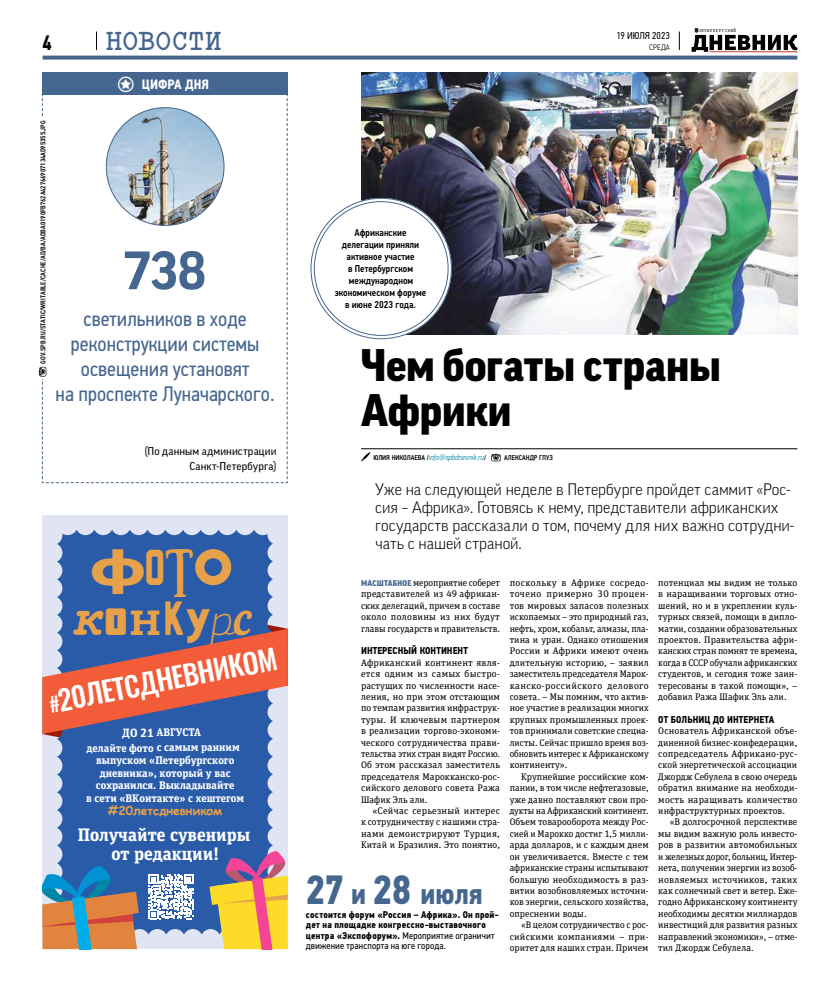
<style>
.page{position:relative;width:820px;height:993px;background:#fff}
.page>*{position:absolute;margin:0;border:0;box-sizing:border-box;transform-origin:0 0}
.t1{font:italic 700 54px "Courier New";color:#e6a14a}
.t2{font:700 52px "Good Pro";color:#45668f}
.t3{font:500 48px "Druk Wide Cyr";color:#e6a14a}
.t4{font:900 44px/45px "Good Pro";letter-spacing:-.005em;color:#000}
.t5{font:700 30px "PF Din Text Cond Pro";color:#45668f}
.t6{font:500 28px "Oswald";color:#fff}
.t7{font:700 26px "Elementa Pro";letter-spacing:.03em;color:#45668f}
.t8{font:21px/25px "PF Din Text Cond Pro";color:#45668f;text-align:center}
.t9{font:700 21px "PF Din Text Cond Pro";color:#000;scale:.9 1}
.t10{font:700 18px/19.8px "FF Unit Slab Pro";color:#fff;text-align:center}
.t11{font:300 16px/18px "Good Pro";color:#000}
.t12{font:700 13.6px "PF Din Text Cond Pro";letter-spacing:-.005em;color:#fff}
.t13{font:700 12px "Comic Sans MS";color:#e6a14a}
.t14{font:700 11px/14.7px "FF Unit Slab Pro";color:#fff;text-align:center}
.t15{font:11px/15px "Good Pro";letter-spacing:.015em;color:#000;text-align:right}
.t16{font:500 10px/12px "PF Din Text Cond Pro";color:#000;text-align:center}
.t17{font:700 10px "PF Din Text Cond Pro";letter-spacing:.005em;color:#000}
.t18{font:10px "PF Din Text Cond Pro";letter-spacing:.005em;color:#000}
.t19{font:700 9.8px/10.5px "PF Din Text Cond Pro";letter-spacing:.02em;color:#000}
.t20{font:9.5px/11.4px "FF Unit Slab Pro";letter-spacing:.005em;color:#000;text-align:justify}
.t21{font:italic 300 8px "PF Din Text Cond Pro";color:#0086a6}
.t22{font:300 8px "PF Din Text Cond Pro";letter-spacing:.03em;color:#000}
.t23{font:500 7px "PF Din Text Cond Pro";color:#000}
.s1{font-weight:400;font-size:22px}
.s2{font-family:"JACKPORTREGULARNCV";font-weight:400}
.s3{font-family:"Sunday";font-weight:400}
.s4{font-family:"Etna";font-weight:400;font-size:70px}
.s5{font-family:"Molot";font-weight:400;font-style:normal;font-size:38px}
.s6{font-family:"Pragmatica Slab";font-weight:500;font-style:normal;font-size:48px}
.s7{font-family:"BERNIER Regular";font-weight:400;font-style:normal;font-size:48px}
.s8{font-family:"Etna";font-weight:400;font-style:normal;font-size:48px}
.s9{font-family:"Mixa Extra Light Demo";font-weight:400;font-style:normal;font-size:48px}
.s10{font-family:"Nautilus Pompilius";font-weight:400;font-style:normal;font-size:48px}
.s11{font-size:20px}
.s12{font-size:12px}
.s13{font-weight:500;font-style:normal;font-size:7px;color:#000}
.s14{font-family:"Good Pro";font-weight:900;font-size:8px;color:#45668f}
.s15{font-size:41px}
.s16{font-weight:400}
</style>
<div class="page">
<svg style="left:691px;top:28px;width:106px;height:24px"></svg>
<img style="left:361px;top:72px;width:435px;height:263px">
<hr style="left:361px;top:448px;width:436px;height:1px;background:#000">
<svg style="left:361px;top:452px;width:9px;height:9px"></svg>
<svg style="left:491px;top:453px;width:9px;height:8px"></svg>
<div style="left:312px;top:200px;width:137px;height:137px;background:#fff;border-radius:50%"></div>
<div style="left:43px;top:72px;width:244px;height:23px;background:#45668f"></div>
<svg style="left:39px;top:74px;width:248px;height:409px"></svg>
<div style="left:43px;top:515px;width:244px;height:433px;background:#e1e4f3"></div>
<svg style="left:57px;top:529px;width:216px;height:405px;background:#3463ad"></svg>
<svg style="left:43px;top:865px;width:96px;height:83px;background:#84817e"></svg>
<svg style="left:209px;top:850px;width:78px;height:98px;background:#c99f66"></svg>
<svg style="left:149px;top:874px;width:44px;height:44px;background:#bccce4"></svg>
<svg style="left:43px;top:612px;width:244px;height:144px;background:#886681"></svg>
<svg style="left:678px;top:32px;width:1px;height:18px"></svg>
<svg style="left:96px;top:32px;width:1px;height:18px"></svg>
<svg style="left:43px;top:56px;width:754px;height:4px;background:#57759a"></svg>
<h3 class="t9" style="left:43px;top:30px;width:12px">4</h3>
<h3 class="t7" style="left:106px;top:24px;width:117px">НОВОСТИ</h3>
<h3 class="t12" style="left:117px;top:76px;width:94px"><span class="s1">⍟</span> ЦИФРА ДНЯ</h3>
<p class="t23" style="left:39px;top:363px;width:245px;rotate:-90deg">GOV.SPB.RU/STATIC/WRITABLE/CACHE/AD/BA/ADBA0190FB762A42766907134AD95355.JPG</p>
<h2 class="t2" style="left:124px;top:241px;width:83px">738</h2>
<h3 class="t8" style="left:56px;top:306px;width:220px">светильников в ходе реконструкции системы освещения установят<br>на проспекте Луначарского.</h3>
<p class="t15" style="left:145px;top:443px;width:133px">(По данным администрации<br>Санкт-Петербурга)</p>
<h3 class="t3" style="left:91px;top:527px;width:143px">ф<span class="s2">о</span><span class="s3">т</span><span class="s4">о</span></h3>
<h1 class="t1" style="left:70px;top:580px;width:185px">к<span class="s5">о</span><span class="s6">н</span><span class="s7">к</span><span class="s8">у</span><span class="s9">р</span><span class="s10">с</span></h1>
<h3 class="t6" style="left:44px;top:677px;width:233px;rotate:-11deg"><span class="s11">#</span>20ЛЕТСДНЕВНИКОМ</h3>
<p class="t14" style="left:86px;top:724px;width:155px"><span class="s12">ДО 21</span> АВГУСТА<br>делайте фото с самым ранним</p>
<p class="t14" style="left:96px;top:752px;width:139px;line-height:13.3px">выпуском «Петербургского дневника», который у вас</p>
<p class="t14" style="left:86px;top:778px;width:159px;line-height:12.6px">сохранился. Выкладывайте<br>в сети «ВКонтакте» с хештегом</p>
<p class="t13" style="left:108px;top:801px;width:115px">#20летсдневником</p>
<h3 class="t10" style="left:78px;top:823px;width:174px">Получайте сувениры от редакции!</h3>
<p class="t18" style="left:616px;top:29px;width:55px">19 ИЮЛЯ 2023</p>
<p class="t16" style="left:334px;top:227px;width:93px">Африканские делегации приняли активное участие<br>в Петербургском международном экономическом форуме в июне 2023 года.</p>
<p class="t22" style="left:649px;top:43px;width:22px">СРЕДА</p>
<h3 class="t4" style="left:361px;top:342px;width:361px">Чем богаты страны<br>Африки</h3>
<p class="t21" style="left:373px;top:453px;width:114px"><span class="s13">ЮЛИЯ НИКОЛАЕВА /</span>info@spbdnevnik.ru<span class="s13">/</span></p>
<p class="t23" style="left:504px;top:454px;width:50px">АЛЕКСАНДР ГЛУЗ</p>
<h3 class="t11" style="left:375px;top:479px;width:420px">Уже на следующей неделе в Петербурге пройдет саммит «Рос&shy;сия – Африка». Готовясь к нему, представители африканских государств рассказали о том, почему для них важно сотрудни&shy;чать с нашей страной.</h3>
<p class="t20" style="left:361px;top:576px;width:140px"><span class="s14">МАСШТАБНОЕ</span> мероприятие соберет представителей из 49 африкан‑ ских делегаций, причем в составе около половины из них будут главы государств и правительств.</p>
<p class="t17" style="left:361px;top:645px;width:108px">ИНТЕРЕСНЫЙ КОНТИНЕНТ</p>
<p class="t20" style="left:361px;top:656px;width:140px">Африканский континент явля‑ ется одним из самых быстро&shy;растущих по численности насе‑ ления, но при этом отстающим по темпам развития инфраструк‑ туры. И ключевым партнером в реализации торгово-экономи‑ ческого сотрудничества прави‑ тельства этих стран видят Россию.<br>Об этом рассказал заместитель председателя Марокканско-рос‑ сийского делового совета Ража Шафик Эль али.</p>
<p class="t20" style="left:361px;top:804px;width:140px;text-indent:11px">«Сейчас серьезный интерес к сотрудничеству с нашими стра‑ нами демонстрируют Турция, Китай и Бразилия. Это понятно,</p>
<h3 class="t5" style="left:306px;top:876px;width:178px"><span class="s15">27</span> и <span class="s15">28</span> июля</h3>
<p class="t19" style="left:306px;top:908px;width:194px">состоится форум «Россия – Африка». Он прой&shy;дет на площадке конгрессно-выставочного центра «Экспофорум». <span class="s16">Мероприятие ограничит движение транспорта на юге города.</span></p>
<p class="t20" style="left:509px;top:576px;width:140px">поскольку в Африке сосредо‑ точено примерно 30 процен‑ тов мировых запасов полезных ископаемых – это природный газ, нефть, хром, кобальт, алмазы, пла‑ тина и уран. Однако отношения России и Африки имеют очень длительную историю, – заявил заместитель председателя Марок‑ канско-российского делового совета. – Мы помним, что актив‑ ное участие в реализации многих крупных промышленных проек‑ тов принимали советские специа‑ листы. Сейчас пришло время воз‑ обновить интерес к Африканскому континенту».</p>
<p class="t20" style="left:509px;top:770px;width:140px;text-indent:11px">Крупнейшие российские ком‑ пании, в том числе нефтегазовые, уже давно поставляют свои про‑ дукты на Африканский континент.<br>Объем товарооборота между Рос‑ сией и Марокко достиг 1,5 милли‑ арда долларов, и с каждым днем он увеличивается. Вместе с тем африканские страны испытывают большую необходимость в раз‑ витии возобновляемых источни‑ ков энергии, сельского хозяйства, опреснении воды.</p>
<p class="t20" style="left:509px;top:918px;width:140px;text-indent:11px">«В целом сотрудничество с рос‑ сийскими компаниями – при&shy;оритет для наших стран. Причем</p>
<p class="t20" style="left:658px;top:576px;width:140px">потенциал мы видим не только в наращивании торговых отно‑ шений, но и в укреплении куль‑ турных связей, помощи в дипло‑ матии, создании образовательных проектов. Правительства афри‑ канских стран помнят те времена, когда в СССР обучали африканских студентов, и сегодня тоже заин‑ тересованы в такой помощи», – добавил Ража Шафик Эль али.</p>
<p class="t17" style="left:658px;top:713px;width:117px">ОТ БОЛЬНИЦ ДО ИНТЕРНЕТА</p>
<p class="t20" style="left:658px;top:724px;width:140px">Основатель Африканской объе‑ диненной бизнес-конфедерации, сопредседатель Африкано-рус‑ ской энергетической ассоциации Джордж Себулела в свою очередь обратил внимание на необходи‑ мость наращивать количество инфраструктурных проектов.</p>
<p class="t20" style="left:658px;top:815px;width:140px;text-indent:11px">«В долгосрочной перспективе мы видим важную роль инвесто‑ ров в развитии автомобильных и железных дорог, больниц, Интер‑ нета, получении энергии из возоб&shy;новляемых источников, таких как солнечный свет и ветер. Еже‑ годно Африканскому континенту необходимы десятки миллиардов инвестиций для развития разных направлений экономики», – отме‑ тил Джордж Себулела.</p>
</div>
